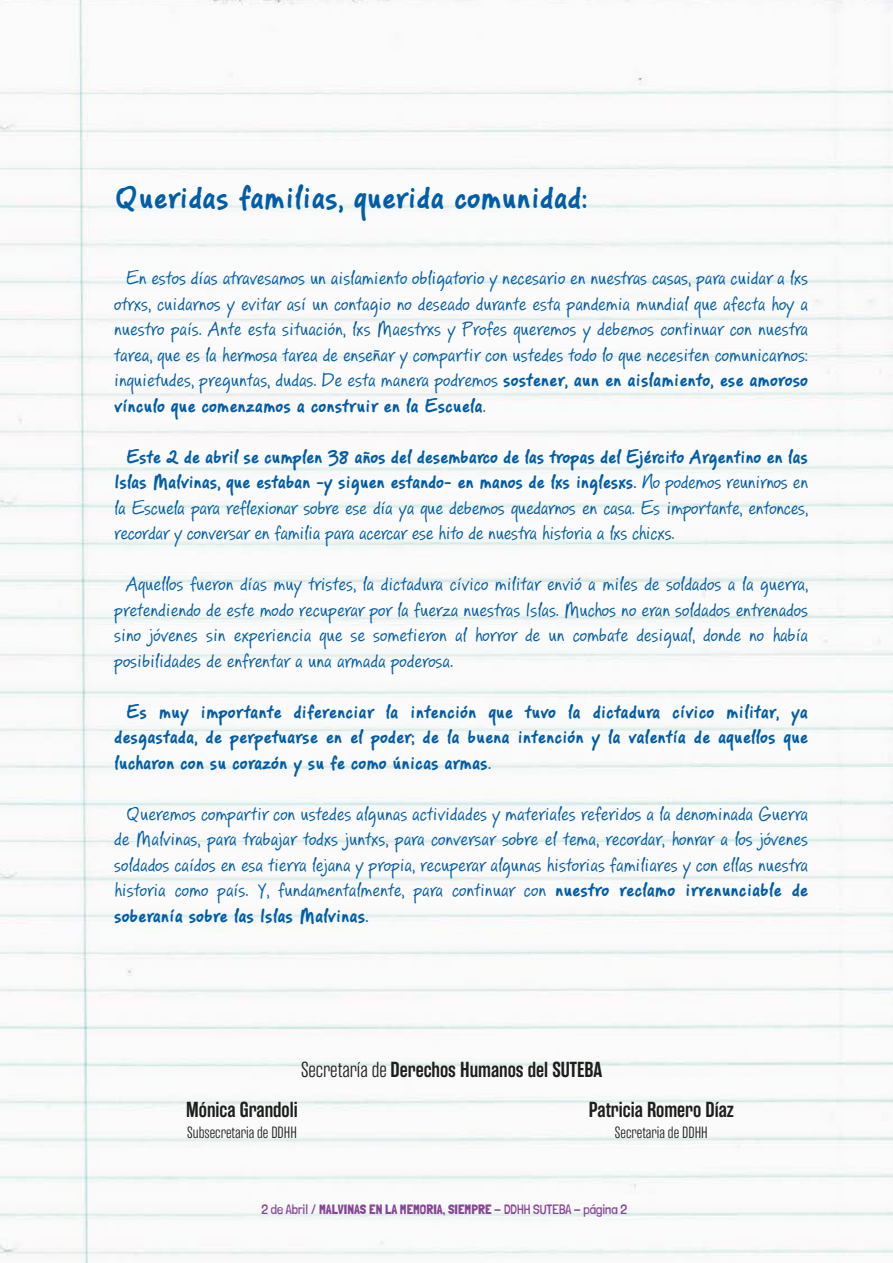
<style>
.page{position:relative;width:893px;height:1263px;background:#fff}
.page>*{position:absolute;margin:0;border:0;box-sizing:border-box;transform-origin:0 0}
.t1{font:700 33px "PF Reminder Pro";color:#005da9}
.t2{font:600 21.75px "Rama Gothic E";color:#1d1d1b}
.t3{font:19.5px/25.5px "PF Reminder Pro";color:#005da9;text-align:justify}
.t4{font:700 19.5px/25.5px "PF Reminder Pro";color:#005da9;text-align:justify}
.t5{font:300 16.35px "Rama Gothic E";color:#1d1d1b}
.t6{font:300 13.5px "Londrina Solid";color:#854695}
.s1{font-weight:700}
.s2{font-weight:300}
.s3{font-weight:400}
</style>
<div class="page">
<img style="left:0;top:0;width:893px;height:1262px">
<h1 class="t1" style="left:114px;top:177px;width:475px">Queridas familias, querida comunidad:</h1>
<p class="t3" style="left:114px;top:267px;width:695px;text-indent:12px">En estos días atravesamos un aislamiento obligatorio y necesario en nuestras casas, para cuidar a lxs otrxs, cuidarnos y evitar así un contagio no deseado durante esta pandemia mundial que afecta hoy a nuestro país. Ante esta situación, lxs Maestrxs y Profes queremos y debemos continuar con nuestra tarea, que es la hermosa tarea de enseñar y compartir con ustedes todo lo que necesiten comunicarnos: inquietudes, preguntas, dudas. De esta manera podremos <span class="s1">sostener, aun en aislamiento, ese amoroso vínculo que comenzamos a construir en la Escuela</span>.</p>
<p class="t3" style="left:114px;top:445px;width:695px;text-indent:12px"><span class="s1">Este 2 de abril se cumplen 38 años del desembarco de las tropas del Ejército Argentino en las Islas Malvinas, que estaban -y siguen estando- en manos de lxs inglesxs.</span> No podemos reunirnos en la Escuela para reflexionar sobre ese día ya que debemos quedarnos en casa. Es importante, entonces, recordar y conversar en familia para acercar ese hito de nuestra historia a lxs chicxs.</p>
<p class="t3" style="left:114px;top:573px;width:695px;text-indent:12px">Aquellos fueron días muy tristes, la dictadura cívico militar envió a miles de soldados a la guerra, pretendiendo de este modo recuperar por la fuerza nuestras Islas. Muchos no eran soldados entrenados sino jóvenes sin experiencia que se sometieron al horror de un combate desigual, donde no había posibilidades de enfrentar a una armada poderosa.</p>
<p class="t4" style="left:114px;top:700px;width:695px;text-indent:12px">Es muy importante diferenciar la intención que tuvo la dictadura cívico militar, ya desgastada, de perpetuarse en el poder; de la buena intención y la valentía de aquellos que lucharon con su corazón y su fe como únicas armas.</p>
<p class="t3" style="left:114px;top:802px;width:695px;text-indent:12px">Queremos compartir con ustedes algunas actividades y materiales referidos a la denominada Guerra de Malvinas, para trabajar todxs juntxs, para conversar sobre el tema, recordar, honrar a los jóvenes soldados caídos en esa tierra lejana y propia, recuperar algunas historias familiares y con ellas nuestra historia como país. Y, fundamentalmente, para continuar con <span class="s1">nuestro reclamo irrenunciable de soberanía sobre las Islas Malvinas.</span></p>
<p class="t2" style="left:301px;top:1057px;width:303px"><span class="s2">Secretaría de</span> Derechos Humanos del SUTEBA</p>
<p class="t2" style="left:186px;top:1097px;width:113px">Mónica Grandoli</p>
<p class="t5" style="left:187px;top:1124px;width:111px">Subsecretaria de DDHH</p>
<p class="t2" style="left:589px;top:1097px;width:147px">Patricia Romero Díaz</p>
<p class="t5" style="left:615px;top:1124px;width:94px">Secretaria de DDHH</p>
<p class="t6" style="left:261px;top:1201px;width:367px">2 de Abril / <span class="s3">MALVINAS EN LA MEMORIA, SIEMPRE</span> - DDHH SUTEBA - página 2</p>
</div>
